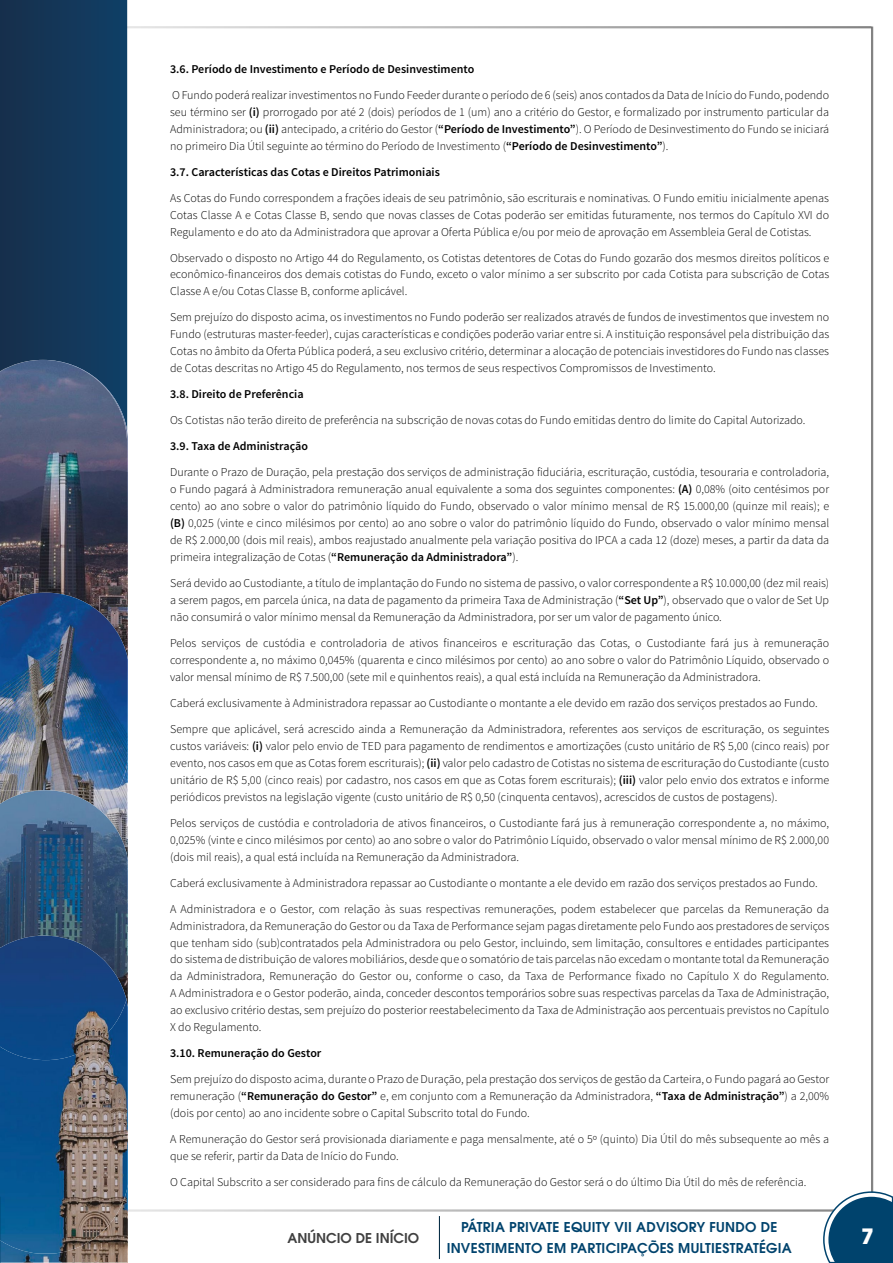
<style>
.page{position:relative;width:893px;height:1263px;background:#fff}
.page>*{position:absolute;margin:0;border:0;box-sizing:border-box;transform-origin:0 0}
.t1{font:700 21px "ITC Avant Garde Pro";color:#fff}
.t2{font:600 13.5px/21px "ITC Avant Garde Pro";letter-spacing:.02em;color:#00436d;text-align:center}
.t3{font:600 13.5px "ITC Avant Garde Pro";color:#404040}
.t4{font:300 12px/17px "Source Sans Pro";color:#000;text-align:justify}
.t5{font:600 12px "Source Sans Pro";color:#000}
.s1{font-weight:600}
</style>
<div class="page">
<hr style="left:871px;top:27px;width:2px;height:1176px;background:#404040">
<hr style="left:0;top:1209px;width:836px;height:2px;background:#404040">
<hr style="left:439px;top:1216px;width:1px;height:43px;background:#012841">
<hr style="left:59px;top:26px;width:812px;height:2px;background:#404040">
<svg style="left:0;top:0;width:127px;height:360px;background:#133658"></svg>
<img style="left:0;top:360px;width:127px;height:233px">
<img style="left:0;top:593px;width:127px;height:595px">
<img style="left:85px;top:1262px;width:42px;height:1px">
<img style="left:43px;top:1188px;width:84px;height:74px">
<img style="left:43px;top:936px;width:83px;height:124px">
<svg style="left:0;top:749px;width:43px;height:514px;background:#255888"></svg>
<svg style="left:822px;top:1190px;width:71px;height:73px"></svg>
<p class="t5" style="left:170px;top:61px;width:306px">3.6. Período de Investimento e Período de Desinvestimento</p>
<p class="t4" style="left:170px;top:86px;width:661px">O Fundo poderá realizar investimentos no Fundo Feeder durante o período de 6 (seis) anos contados da Data de Início do Fundo, podendo seu término ser <span class="s1">(i)</span> prorrogado por até 2 (dois) períodos de 1 (um) ano a critério do Gestor, e formalizado por instrumento particular da Administradora; ou <span class="s1">(ii)</span> antecipado, a critério do Gestor (<span class="s1">“Período de Investimento”</span>). O Período de Desinvestimento do Fundo se iniciará no primeiro Dia Útil seguinte ao término do Período de Investimento (<span class="s1">“Período de Desinvestimento”</span>).</p>
<p class="t5" style="left:170px;top:164px;width:271px">3.7. Características das Cotas e Direitos Patrimoniais</p>
<p class="t4" style="left:170px;top:189px;width:660px">As Cotas do Fundo correspondem a frações ideais de seu patrimônio, são escriturais e nominativas. O Fundo emitiu inicialmente apenas Cotas Classe A e Cotas Classe B, sendo que novas classes de Cotas poderão ser emitidas futuramente, nos termos do Capítulo XVI do Regulamento e do ato da Administradora que aprovar a Oferta Pública e/ou por meio de aprovação em Assembleia Geral de Cotistas.</p>
<p class="t4" style="left:170px;top:249px;width:661px">Observado o disposto no Artigo 44 do Regulamento, os Cotistas detentores de Cotas do Fundo gozarão dos mesmos direitos políticos e econômico-financeiros dos demais cotistas do Fundo, exceto o valor mínimo a ser subscrito por cada Cotista para subscrição de Cotas Classe A e/ou Cotas Classe B, conforme aplicável.</p>
<p class="t4" style="left:170px;top:309px;width:661px">Sem prejuízo do disposto acima, os investimentos no Fundo poderão ser realizados através de fundos de investimentos que investem no Fundo (estruturas master-feeder), cujas características e condições poderão variar entre si. A instituição responsável pela distribuição das Cotas no âmbito da Oferta Pública poderá, a seu exclusivo critério, determinar a alocação de potenciais investidores do Fundo nas classes de Cotas descritas no Artigo 45 do Regulamento, nos termos de seus respectivos Compromissos de Investimento.</p>
<p class="t5" style="left:170px;top:387px;width:135px">3.8. Direito de Preferência</p>
<p class="t4" style="left:170px;top:412px;width:637px">Os Cotistas não terão direito de preferência na subscrição de novas cotas do Fundo emitidas dentro do limite do Capital Autorizado.</p>
<p class="t5" style="left:170px;top:439px;width:139px">3.9. Taxa de Administração</p>
<p class="t4" style="left:170px;top:464px;width:661px">Durante o Prazo de Duração, pela prestação dos serviços de administração fiduciária, escrituração, custódia, tesouraria e controladoria, o Fundo pagará à Administradora remuneração anual equivalente a soma dos seguintes componentes: <span class="s1">(A)</span> 0,08% (oito centésimos por cento) ao ano sobre o valor do patrimônio líquido do Fundo, observado o valor mínimo mensal de R$ 15.000,00 (quinze mil reais); e <span class="s1">(B)</span> 0,025 (vinte e cinco milésimos por cento) ao ano sobre o valor do patrimônio líquido do Fundo, observado o valor mínimo mensal de R$ 2.000,00 (dois mil reais), ambos reajustado anualmente pela variação positiva do IPCA a cada 12 (doze) meses, a partir da data da primeira integralização de Cotas (<span class="s1">“Remuneração da Administradora”</span>).</p>
<p class="t4" style="left:170px;top:575px;width:661px">Será devido ao Custodiante, a título de implantação do Fundo no sistema de passivo, o valor correspondente a R$ 10.000,00 (dez mil reais) a serem pagos, em parcela única, na data de pagamento da primeira Taxa de Administração (<span class="s1">“Set Up”</span>), observado que o valor de Set Up não consumirá o valor mínimo mensal da Remuneração da Administradora, por ser um valor de pagamento único.</p>
<p class="t4" style="left:170px;top:634px;width:661px">Pelos serviços de custódia e controladoria de ativos financeiros e escrituração das Cotas, o Custodiante fará jus à remuneração correspondente a, no máximo 0,045% (quarenta e cinco milésimos por cento) ao ano sobre o valor do Patrimônio Líquido, observado o valor mensal mínimo de R$ 7.500,00 (sete mil e quinhentos reais), a qual está incluída na Remuneração da Administradora.</p>
<p class="t4" style="left:170px;top:690px;width:661px;line-height:26px">Caberá exclusivamente à Administradora repassar ao Custodiante o montante a ele devido em razão dos serviços prestados ao Fundo.<br>Sempre que aplicável, será acrescido ainda a Remuneração da Administradora, referentes aos serviços de escrituração, os seguintes</p>
<p class="t4" style="left:170px;top:737px;width:661px">custos variáveis: <span class="s1">(i)</span> valor pelo envio de TED para pagamento de rendimentos e amortizações (custo unitário de R$ 5,00 (cinco reais) por evento, nos casos em que as Cotas forem escriturais); <span class="s1">(ii)</span> valor pelo cadastro de Cotistas no sistema de escrituração do Custodiante (custo unitário de R$ 5,00 (cinco reais) por cadastro, nos casos em que as Cotas forem escriturais); <span class="s1">(iii)</span> valor pelo envio dos extratos e informe periódicos previstos na legislação vigente (custo unitário de R$ 0,50 (cinquenta centavos), acrescidos de custos de postagens).</p>
<p class="t4" style="left:170px;top:814px;width:661px">Pelos serviços de custódia e controladoria de ativos financeiros, o Custodiante fará jus à remuneração correspondente a, no máximo, 0,025% (vinte e cinco milésimos por cento) ao ano sobre o valor do Patrimônio Líquido, observado o valor mensal mínimo de R$ 2.000,00 (dois mil reais), a qual está incluída na Remuneração da Administradora.</p>
<p class="t4" style="left:170px;top:870px;width:661px;line-height:26px">Caberá exclusivamente à Administradora repassar ao Custodiante o montante a ele devido em razão dos serviços prestados ao Fundo.<br>A Administradora e o Gestor, com relação às suas respectivas remunerações, podem estabelecer que parcelas da Remuneração da</p>
<p class="t4" style="left:170px;top:917px;width:661px">Administradora, da Remuneração do Gestor ou da Taxa de Performance sejam pagas diretamente pelo Fundo aos prestadores de serviços que tenham sido (sub)contratados pela Administradora ou pelo Gestor, incluindo, sem limitação, consultores e entidades participantes do sistema de distribuição de valores mobiliários, desde que o somatório de tais parcelas não excedam o montante total da Remuneração da Administradora, Remuneração do Gestor ou, conforme o caso, da Taxa de Performance fixado no Capítulo X do Regulamento.<br>A Administradora e o Gestor poderão, ainda, conceder descontos temporários sobre suas respectivas parcelas da Taxa de Administração, ao exclusivo critério destas, sem prejuízo do posterior reestabelecimento da Taxa de Administração aos percentuais previstos no Capítulo X do Regulamento.</p>
<p class="t5" style="left:170px;top:1046px;width:153px">3.10. Remuneração do Gestor</p>
<p class="t4" style="left:170px;top:1071px;width:661px">Sem prejuízo do disposto acima, durante o Prazo de Duração, pela prestação dos serviços de gestão da Carteira, o Fundo pagará ao Gestor remuneração (<span class="s1">“Remuneração do Gestor”</span> e, em conjunto com a Remuneração da Administradora, <span class="s1">“Taxa de Administração”</span>) a 2,00% (dois por cento) ao ano incidente sobre o Capital Subscrito total do Fundo.</p>
<p class="t4" style="left:170px;top:1131px;width:660px">A Remuneração do Gestor será provisionada diariamente e paga mensalmente, até o 5º (quinto) Dia Útil do mês subsequente ao mês a que se referir, partir da Data de Início do Fundo.</p>
<p class="t4" style="left:170px;top:1174px;width:638px">O Capital Subscrito a ser considerado para fins de cálculo da Remuneração do Gestor será o do último Dia Útil do mês de referência.</p>
<p class="t3" style="left:288px;top:1229px;width:133px">ANÚNCIO DE INÍCIO</p>
<p class="t2" style="left:447px;top:1216px;width:347px">PÁTRIA PRIVATE EQUITY VII ADVISORY FUNDO DE<br>INVESTIMENTO EM PARTICIPAÇÕES MULTIESTRATÉGIA</p>
<h1 class="t1" style="left:861px;top:1222px;width:14px">7</h1>
</div>
